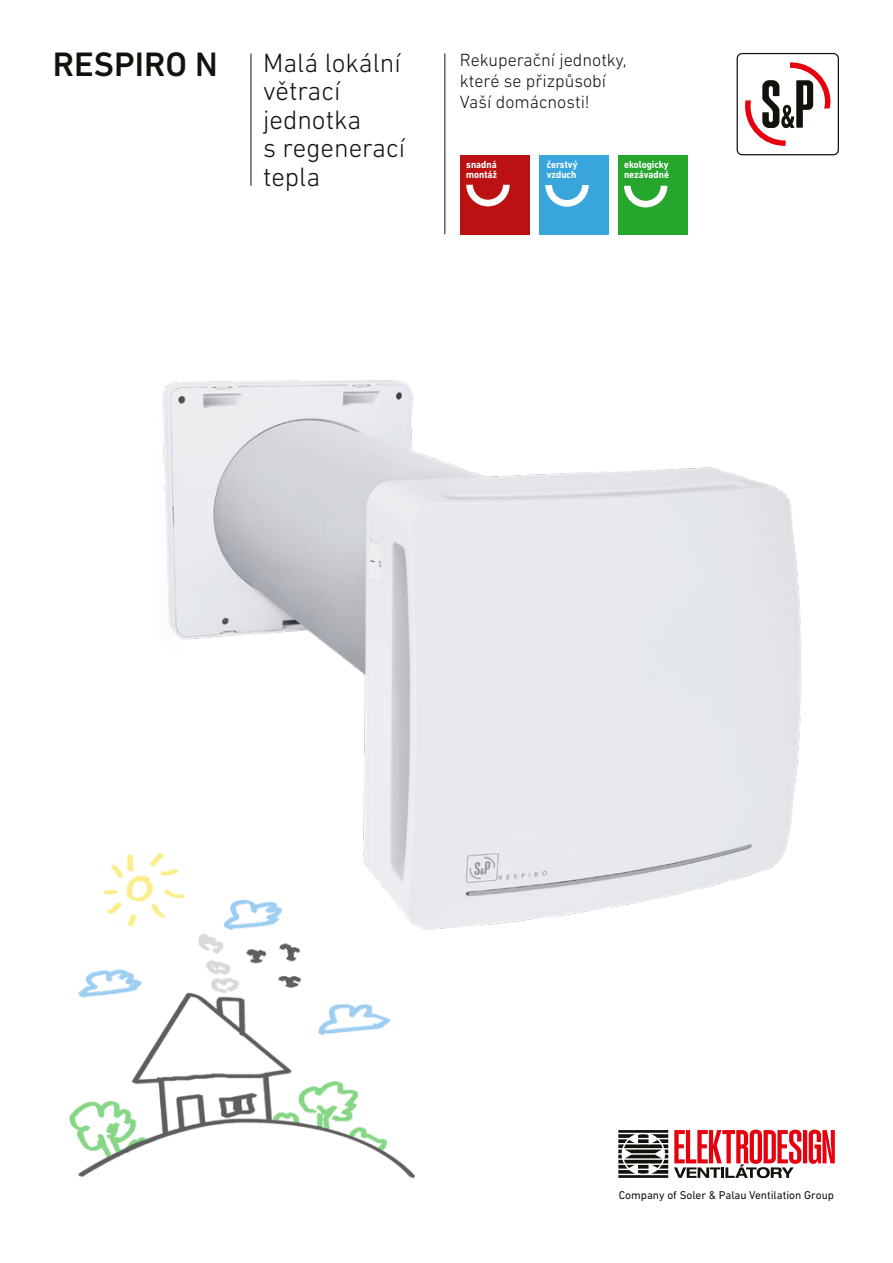
<style>
.page{position:relative;width:893px;height:1263px;background:#fff}
.page>*{position:absolute;margin:0;border:0;box-sizing:border-box;transform-origin:0 0}
.t1{font:500 34.5px "DIN Next LT Pro";color:#12120d}
.t2{font:300 27px/28.5px "DIN Next LT Pro";color:#12120d}
.t3{font:300 18px/21px "DIN Next LT Pro";color:#12120d}
.t4{font:11.55px "DIN Next LT Pro";color:#12120d}
.t5{font:700 10.5px/10.5px "DIN Next LT Pro";color:#fff;scale:.9 1}
</style>
<div class="page">
<img style="left:69px;top:989px;width:347px;height:190px">
<img style="left:83px;top:380px;width:719px;height:637px">
<hr style="left:251px;top:54px;width:1px;height:132px;background:#12120d">
<hr style="left:444px;top:54px;width:1px;height:180px;background:#12120d">
<div style="left:737px;top:53px;width:102px;height:102px;border:1px solid #12120d;border-radius:5px"></div>
<svg style="left:745px;top:62px;width:85px;height:84px"></svg>
<div style="left:539px;top:155px;width:69px;height:80px;background:#38a6dc"></div>
<svg style="left:545px;top:185px;width:44px;height:22px"></svg>
<div style="left:460px;top:155px;width:69px;height:80px;background:#bc1113"></div>
<svg style="left:466px;top:185px;width:44px;height:21px"></svg>
<div style="left:618px;top:155px;width:69px;height:80px;background:#27a62d"></div>
<svg style="left:624px;top:186px;width:43px;height:21px"></svg>
<svg style="left:674px;top:1129px;width:127px;height:49px"></svg>
<hr style="left:803px;top:1130px;width:4px;height:33px;background:#e7000e">
<svg style="left:809px;top:1129px;width:26px;height:35px"></svg>
<svg style="left:618px;top:1130px;width:50px;height:48px"></svg>
<h1 class="t1" style="left:53px;top:44px;width:166px">RESPIRO N</h1>
<h2 class="t2" style="left:263px;top:48px;width:144px">Malá lokální větrací jednotka<br>s regenerací tepla</h2>
<p class="t3" style="left:460px;top:50px;width:168px">Rekuperační jednotky, které se přizpůsobí<br>Vaší domácnosti!</p>
<p class="t5" style="left:466px;top:159px;width:36px">snadná montáž</p>
<p class="t5" style="left:624px;top:159px;width:51px">ekologicky nezávadné</p>
<p class="t5" style="left:547px;top:159px;width:36px">čerstvý vzduch</p>
<p class="t4" style="left:619px;top:1189px;width:217px">Company of Soler &amp; Palau Ventilation Group</p>
</div>
